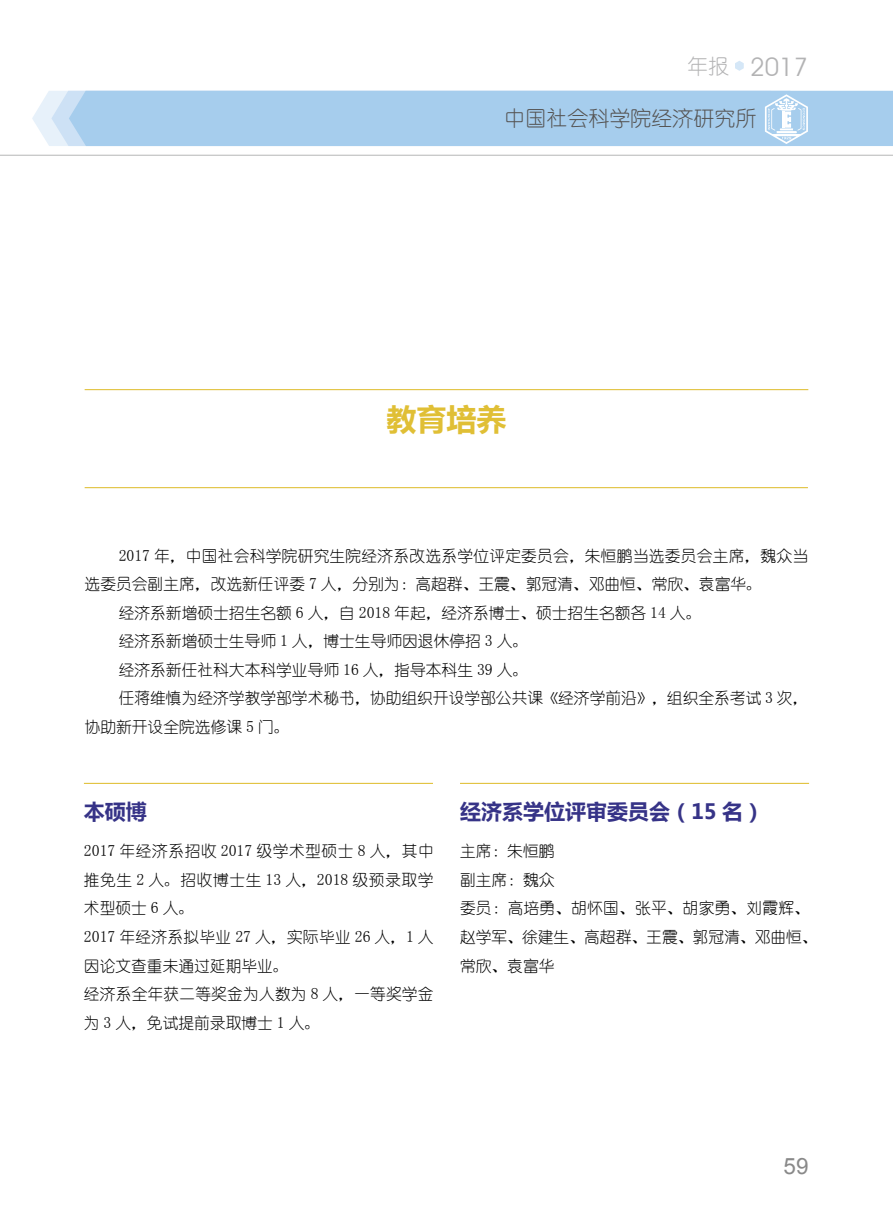
<style>
.page{position:relative;width:893px;height:1212px;background:#fff}
.page>*{position:absolute;margin:0;border:0;box-sizing:border-box;transform-origin:0 0}
.t1{font:700 30px "Microsoft Ya Hei";color:#e0bf35}
.t2{font:25.5px "Avant Garde IT Cby BT";color:#b3b3b4}
.t3{font:22.5px "Arial";color:#898989}
.t4{font:700 21px "Microsoft Ya Hei";color:#363387}
.t5{font:21px "You Yuan";color:#545251}
.t6{font:15.75px/28.5px "You Yuan";color:#000}
.s1{font-family:"You Yuan";font-size:21px}
</style>
<div class="page">
<div style="left:808px;top:91px;width:85px;height:55px;background:#a6cded"></div>
<hr style="left:0;top:155px;width:893px;height:1px;background:#b5b6b6">
<svg style="left:735px;top:61px;width:9px;height:10px"></svg>
<svg style="left:32px;top:91px;width:776px;height:55px;background:#abcfee"></svg>
<hr style="left:85px;top:389px;width:723px;height:1px;background:#e0bf35">
<hr style="left:85px;top:487px;width:723px;height:1px;background:#e0bf35">
<hr style="left:84px;top:783px;width:349px;height:1px;background:#e0bf35">
<hr style="left:460px;top:783px;width:349px;height:1px;background:#e0bf35">
<h2 class="t2" style="left:687px;top:51px;width:122px"><span class="s1">年报</span> 2017</h2>
<h3 class="t5" style="left:504px;top:107px;width:253px">中国社会科学院经济研究所</h3>
<h1 class="t1" style="left:386px;top:398px;width:121px">教育培养</h1>
<p class="t6" style="left:119px;top:541px;width:691px">2017 年，中国社会科学院研究生院经济系改选系学位评定委员会，朱恒鹏当选委员会主席，魏众当</p>
<p class="t6" style="left:85px;top:570px;width:679px">选委员会副主席，改选新任评委 7 人，分别为：高超群、王震、郭冠清、邓曲恒、常欣、袁富华。</p>
<p class="t6" style="left:119px;top:598px;width:584px">经济系新增硕士招生名额 6 人，自 2018 年起，经济系博士、硕士招生名额各 14 人。</p>
<p class="t6" style="left:119px;top:627px;width:411px">经济系新增硕士生导师 1 人，博士生导师因退休停招 3 人。</p>
<p class="t6" style="left:119px;top:655px;width:411px">经济系新任社科大本科学业导师 16 人，指导本科生 39 人。</p>
<p class="t6" style="left:119px;top:684px;width:691px">任蒋维慎为经济学教学部学术秘书，协助组织开设学部公共课《经济学前沿》，组织全系考试 3 次，</p>
<p class="t6" style="left:85px;top:712px;width:206px">协助新开设全院选修课 5 门。</p>
<h3 class="t4" style="left:84px;top:796px;width:64px">本硕博</h3>
<p class="t6" style="left:84px;top:837px;width:351px">2017 年经济系招收 2017 级学术型硕士 8 人，其中推免生 2 人。招收博士生 13 人，2018 级预录取学术型硕士 6 人。<br>2017 年经济系拟毕业 27 人，实际毕业 26 人，1 人因论文查重未通过延期毕业。<br>经济系全年获二等奖金为人数为 8 人，一等奖学金为 3 人，免试提前录取博士 1 人。</p>
<h3 class="t4" style="left:460px;top:796px;width:306px">经济系学位评审委员会（15 名）</h3>
<p class="t6" style="left:460px;top:837px;width:359px">主席：朱恒鹏<br>副主席：魏众<br>委员：高培勇、胡怀国、张平、胡家勇、刘霞辉、赵学军、徐建生、高超群、王震、郭冠清、邓曲恒、常欣、袁富华</p>
<h3 class="t3" style="left:784px;top:1151px;width:27px">59</h3>
</div>
